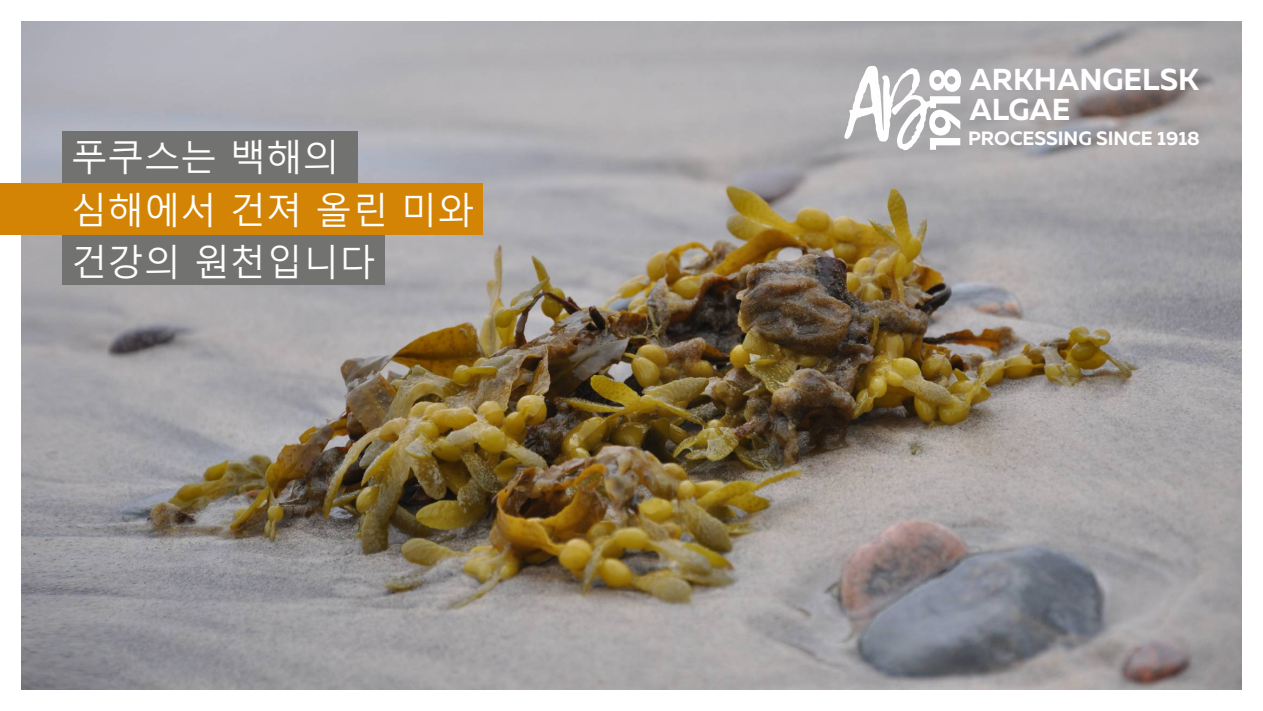
<style>
.page{position:relative;width:1263px;height:711px;background:#fff}
.page>*{position:absolute;margin:0;border:0;box-sizing:border-box;transform-origin:0 0}
.t1{font:36.45px/52.2px "Malgun Gothic";color:#fefefe}
.t2{font:700 30.15px/30.2px "Muller";color:#fefefe}
.t3{font:700 19.2px "Muller";color:#fefefe}
</style>
<div class="page">
<img style="left:107px;top:22px;width:1135px;height:667px">
<img style="left:21px;top:22px;width:86px;height:667px">
<div style="left:62px;top:131px;width:296px;height:53px;background:#727271"></div>
<div style="left:1px;top:183px;width:482px;height:52px;background:#d48404"></div>
<div style="left:62px;top:235px;width:323px;height:49px;background:#727271"></div>
<svg style="left:844px;top:66px;width:117px;height:84px"></svg>
<p class="t1" style="left:71px;top:134px;width:404px">푸쿠스는 백해의 심해에서 건져 올린 미와 건강의 원천입니다</p>
<p class="t2" style="left:969px;top:66px;width:231px">ARKHANGELSK<br>ALGAE</p>
<p class="t3" style="left:968px;top:129px;width:233px">PROCESSING SINCE 1918</p>
</div>
